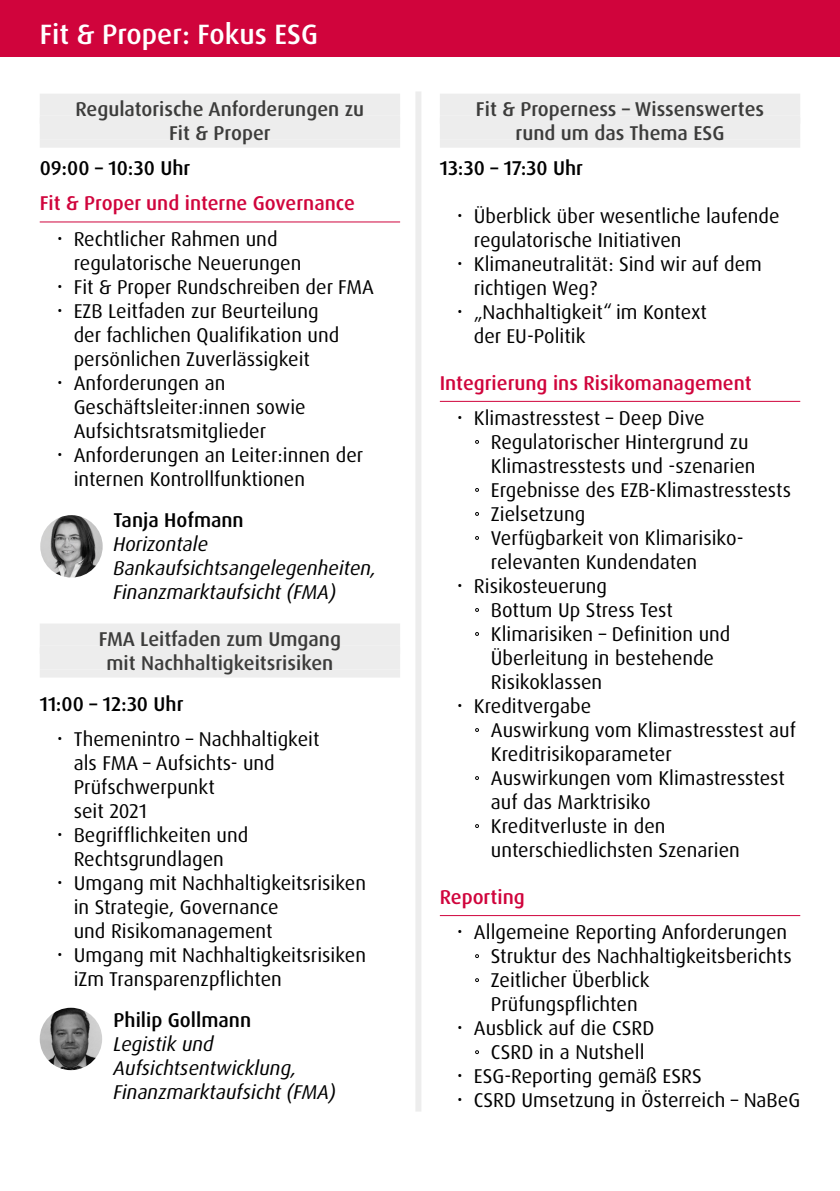
<style>
.page{position:relative;width:840px;height:1191px;background:#fff}
.page>*{position:absolute;margin:0;border:0;box-sizing:border-box;transform-origin:0 0}
.t1{font:500 28px "Dax Pro";color:#fff}
.t2{font:20px/24px "Dax Pro";color:#000}
.t3{font:500 20px/24px "Dax Pro";color:#3c3c3b;text-align:center}
.t4{font:italic 20px/24px "Dax Pro";color:#000}
.t5{font:500 20px "Dax Pro";color:#d0043c}
.t6{font:500 20px "Dax Pro";color:#000}
</style>
<div class="page">
<div style="left:415px;top:91px;width:6px;height:1020px;background:#ededed"></div>
<div style="left:0;top:0;width:839px;height:57px;background:#d0043c"></div>
<div style="left:40px;top:94px;width:360px;height:22px;background:#ededed"></div>
<div style="left:40px;top:116px;width:360px;height:8px;background:#ededed"></div>
<div style="left:40px;top:118px;width:360px;height:22px;background:#ededed"></div>
<div style="left:40px;top:140px;width:360px;height:8px;background:#ededed"></div>
<hr style="left:40px;top:222px;width:360px;height:1px;background:#d0043c">
<div style="left:40px;top:623px;width:360px;height:22px;background:#ededed"></div>
<div style="left:40px;top:645px;width:360px;height:8px;background:#ededed"></div>
<div style="left:40px;top:647px;width:360px;height:22px;background:#ededed"></div>
<div style="left:40px;top:669px;width:360px;height:8px;background:#ededed"></div>
<div style="left:439px;top:94px;width:360px;height:22px;background:#ededed"></div>
<div style="left:439px;top:116px;width:360px;height:8px;background:#ededed"></div>
<div style="left:439px;top:118px;width:360px;height:22px;background:#ededed"></div>
<div style="left:439px;top:140px;width:360px;height:8px;background:#ededed"></div>
<hr style="left:439px;top:401px;width:360px;height:1px;background:#d0043c">
<hr style="left:439px;top:915px;width:360px;height:1px;background:#d0043c">
<img style="left:40px;top:515px;width:63px;height:62px;border-radius:31px">
<img style="left:40px;top:1007px;width:62px;height:63px;border-radius:31px">
<h1 class="t1" style="left:40px;top:16px;width:279px">Fit &amp; Proper: Fokus ESG</h1>
<p class="t3" style="left:75px;top:97px;width:290px">Regulatorische Anforderungen zu<br>Fit &amp; Proper</p>
<p class="t6" style="left:40px;top:155px;width:152px">09:00 – 10:30 Uhr</p>
<p class="t5" style="left:40px;top:190px;width:316px">Fit &amp; Proper und interne Governance</p>
<p class="t2" style="left:74px;top:227px;width:301px">Rechtlicher Rahmen und regulatorische Neuerungen<br>Fit &amp; Proper Rundschreiben der FMA<br>EZB Leitfaden zur Beurteilung<br>der fachlichen Qualifikation und persönlichen Zuverlässigkeit<br>Anforderungen an<br>Geschäftsleiter:innen sowie<br>Aufsichtsratsmitglieder<br>Anforderungen an Leiter:innen der internen Kontrollfunktionen</p>
<p class="t6" style="left:113px;top:507px;width:132px">Tanja Hofmann</p>
<p class="t4" style="left:113px;top:532px;width:264px">Horizontale<br>Bankaufsichtsangelegenheiten,<br>Finanzmarktaufsicht (FMA)</p>
<p class="t3" style="left:99px;top:627px;width:244px">FMA Leitfaden zum Umgang mit Nachhaltigkeitsrisiken</p>
<p class="t6" style="left:40px;top:690px;width:145px">11:00 – 12:30 Uhr</p>
<p class="t2" style="left:74px;top:727px;width:293px">Themenintro – Nachhaltigkeit<br>als FMA – Aufsichts- und<br>Prüfschwerpunkt<br>seit 2021<br>Begrifflichkeiten und<br>Rechtsgrundlagen<br>Umgang mit Nachhaltigkeitsrisiken in Strategie, Governance<br>und Risikomanagement<br>Umgang mit Nachhaltigkeitsrisiken iZm Transparenzpflichten</p>
<p class="t6" style="left:113px;top:1007px;width:139px">Philip Gollmann</p>
<p class="t4" style="left:113px;top:1032px;width:224px">Legistik und<br>Aufsichtsentwicklung,<br>Finanzmarktaufsicht (FMA)</p>
<p class="t3" style="left:475px;top:97px;width:289px">Fit &amp; Properness – Wissenswertes rund um das Thema ESG</p>
<p class="t6" style="left:439px;top:155px;width:145px">13:30 – 17:30 Uhr</p>
<p class="t2" style="left:473px;top:204px;width:307px">Überblick über wesentliche laufende regulatorische Initiativen<br>Klimaneutralität: Sind wir auf dem richtigen Weg?<br>„Nachhaltigkeit“ im Kontext<br>der EU-Politik</p>
<p class="t5" style="left:439px;top:370px;width:313px">Integrierung ins Risikomanagement</p>
<p class="t2" style="left:473px;top:406px;width:232px">Klimastresstest – Deep Dive</p>
<p class="t2" style="left:490px;top:430px;width:259px">Regulatorischer Hintergrund zu</p>
<p class="t2" style="left:490px;top:454px;width:266px">Klimastresstests und -szenarien</p>
<p class="t2" style="left:490px;top:478px;width:301px">Ergebnisse des EZB-Klimastresstests</p>
<p class="t2" style="left:490px;top:502px;width:96px">Zielsetzung</p>
<p class="t2" style="left:490px;top:526px;width:254px">Verfügbarkeit von Klimarisiko-</p>
<p class="t2" style="left:490px;top:550px;width:208px">relevanten Kundendaten</p>
<p class="t2" style="left:473px;top:574px;width:135px">Risikosteuerung</p>
<p class="t2" style="left:490px;top:598px;width:183px">Bottum Up Stress Test</p>
<p class="t2" style="left:490px;top:622px;width:241px">Klimarisiken – Definition und</p>
<p class="t2" style="left:490px;top:646px;width:224px">Überleitung in bestehende</p>
<p class="t2" style="left:490px;top:670px;width:113px">Risikoklassen</p>
<p class="t2" style="left:473px;top:694px;width:119px">Kreditvergabe</p>
<p class="t2" style="left:490px;top:718px;width:306px">Auswirkung vom Klimastresstest auf</p>
<p class="t2" style="left:490px;top:742px;width:182px">Kreditrisikoparameter</p>
<p class="t2" style="left:490px;top:766px;width:295px">Auswirkungen vom Klimastresstest</p>
<p class="t2" style="left:490px;top:790px;width:161px">auf das Marktrisiko</p>
<p class="t2" style="left:490px;top:814px;width:176px">Kreditverluste in den</p>
<p class="t2" style="left:490px;top:838px;width:250px">unterschiedlichsten Szenarien</p>
<p class="t5" style="left:439px;top:884px;width:86px">Reporting</p>
<p class="t2" style="left:473px;top:920px;width:314px">Allgemeine Reporting Anforderungen</p>
<p class="t2" style="left:490px;top:944px;width:302px">Struktur des Nachhaltigkeitsberichts</p>
<p class="t2" style="left:490px;top:968px;width:160px">Zeitlicher Überblick</p>
<p class="t2" style="left:490px;top:992px;width:148px">Prüfungspflichten</p>
<p class="t2" style="left:473px;top:1016px;width:182px">Ausblick auf die CSRD</p>
<p class="t2" style="left:490px;top:1040px;width:155px">CSRD in a Nutshell</p>
<p class="t2" style="left:473px;top:1064px;width:229px">ESG-Reporting gemäß ESRS</p>
<p class="t2" style="left:473px;top:1088px;width:327px">CSRD Umsetzung in Österreich – NaBeG</p>
</div>
